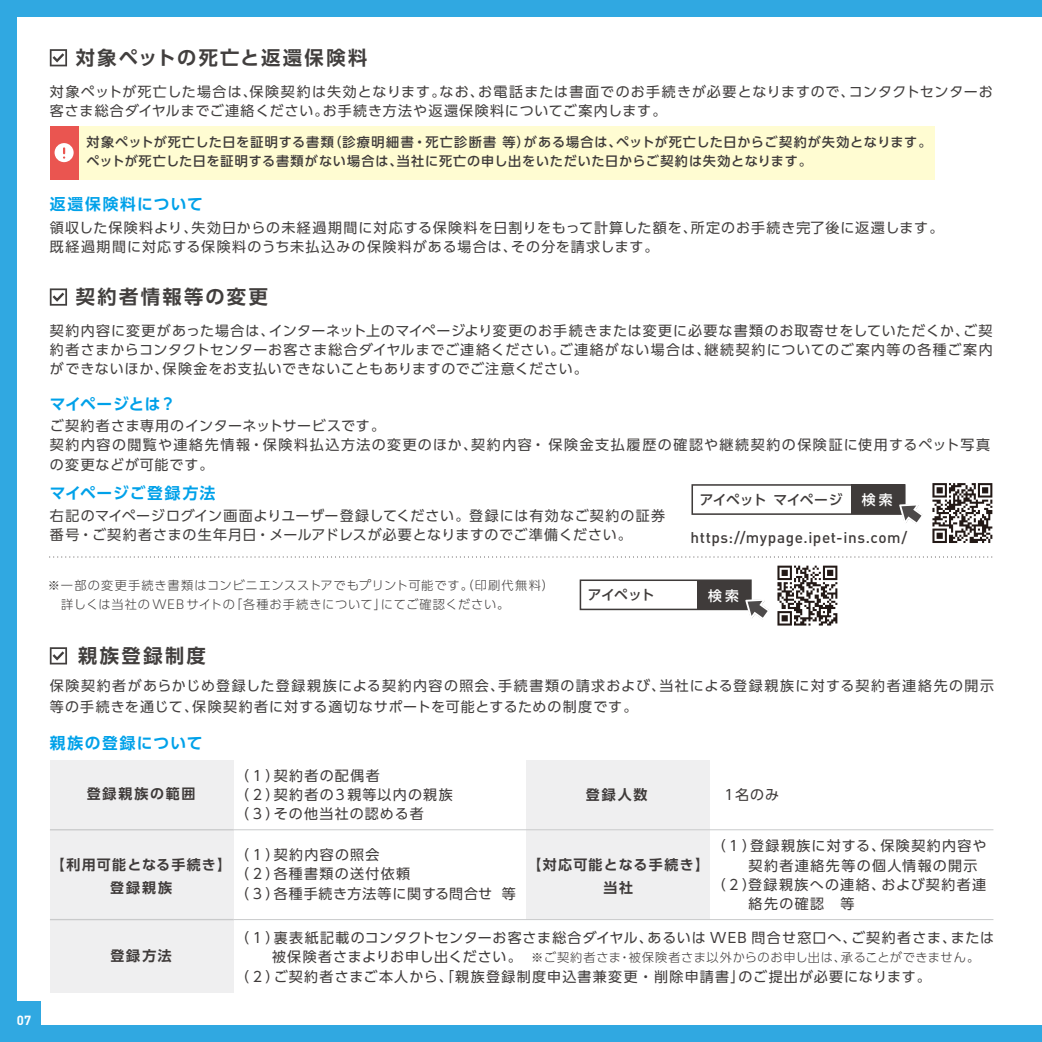
<style>
.page{position:relative;width:1042px;height:1042px;background:#30a8e1}
.page>*{position:absolute;margin:0;border:0;box-sizing:border-box;transform-origin:0 0}
.t1{font:700 19.25px "UD Shin Go Pro De";letter-spacing:.12em;color:#423f3e}
.t2{font:700 15.75px "UD Shin Go Pro De";letter-spacing:.095em;color:#00a1e9}
.t3{font:700 15.75px "UD Shin Go Pro De";letter-spacing:.065em;color:#00a1e9}
.t4{font:700 15.75px "UD Shin Go Pro De";color:#00a1e9}
.t5{font:500 15.4px "DIN Pro";letter-spacing:.035em;color:#3f3b3a}
.t6{font:14px/19.2px "UD Shin Go Pro";letter-spacing:.075em;color:#423f3e}
.t7{font:14px/19.2px "UD Shin Go Pro";letter-spacing:.085em;color:#3f3b3a}
.t8{font:14px/19.2px "UD Shin Go Pro";letter-spacing:.095em;color:#423f3e}
.t9{font:14px/19.2px "UD Shin Go Pro";letter-spacing:.05em;color:#423f3e}
.t10{font:14px "UD Shin Go Pro";letter-spacing:.065em;color:#3f3b3a}
.t11{font:700 14px/22.8px "UD Shin Go Pro De";letter-spacing:.105em;color:#3f3b3a;text-align:center}
.t12{font:700 14px "UD Shin Go Pro De";letter-spacing:.13em;color:#3f3b3a}
.t13{font:500 13.83px "UD Shin Go Pro";letter-spacing:-.045em;color:#3f3b3a}
.t14{font:500 13.83px "UD Shin Go Pro";color:#fff}
.t15{font:500 13.12px/19.2px "UD Shin Go Pro";letter-spacing:.06em;color:#3f3b3a}
.t16{font:700 13.12px "DIN Pro";color:#fff}
.t17{font:300 12.25px/19.2px "UD Shin Go Pro";letter-spacing:.065em;color:#423f3e}
.t18{font:300 12.25px "UD Shin Go Pro";letter-spacing:.055em;color:#3f3b3a}
.s1{font-weight:400;font-size:14px}
</style>
<div class="page">
<div style="left:17px;top:17px;width:1025px;height:1007px;background:#fff"></div>
<div style="left:50px;top:126px;width:884px;height:53px;background:#fffcd2"></div>
<div style="left:50px;top:126px;width:28px;height:53px;background:#ea5550"></div>
<div style="left:55px;top:143px;width:19px;height:19px;background:#fff;border-radius:50%"></div>
<svg style="left:63px;top:147px;width:2px;height:12px"></svg>
<svg style="left:777px;top:565px;width:60px;height:60px"></svg>
<svg style="left:50px;top:49px;width:17px;height:17px"></svg>
<svg style="left:50px;top:288px;width:17px;height:18px"></svg>
<svg style="left:50px;top:647px;width:17px;height:17px"></svg>
<div style="left:691px;top:484px;width:214px;height:31px;background:#fff;border:2px solid #3f3b3a"></div>
<div style="left:851px;top:485px;width:54px;height:29px;background:#3f3b3a"></div>
<svg style="left:899px;top:503px;width:24px;height:21px"></svg>
<div style="left:580px;top:579px;width:172px;height:31px;background:#fff;border:2px solid #3f3b3a"></div>
<div style="left:697px;top:580px;width:54px;height:29px;background:#3f3b3a"></div>
<svg style="left:745px;top:599px;width:24px;height:20px"></svg>
<svg style="left:932px;top:483px;width:60px;height:60px"></svg>
<svg style="left:50px;top:556px;width:942px;height:1px"></svg>
<div style="left:50px;top:760px;width:184px;height:232px;background:#efeff0"></div>
<div style="left:526px;top:760px;width:184px;height:159px;background:#efeff0"></div>
<hr style="left:234px;top:919px;width:759px;height:1px;background:#c9cacb">
<hr style="left:50px;top:829px;width:184px;height:1px;background:#c9cacb">
<hr style="left:50px;top:919px;width:184px;height:1px;background:#c9cacb">
<hr style="left:234px;top:829px;width:759px;height:1px;background:#c9cacb">
<div style="left:0;top:1001px;width:41px;height:41px;background:#30a8e1"></div>
<p class="t16" style="left:17px;top:1011px;width:16px">07</p>
<h1 class="t1" style="left:76px;top:42px;width:293px">対象ペットの死亡と返還保険料</h1>
<p class="t6" style="left:50px;top:81px;width:944px">対象ペットが死亡した場合は、保険契約は失効となります。なお、お電話または書面でのお手続きが必要となりますので、コンタクトセンターお客さま総合ダイヤルまでご連絡ください。お手続き方法や返還保険料についてご案内します。</p>
<p class="t15" style="left:86px;top:132px;width:846px">対象ペットが死亡した日を証明する書類（診療明細書・死亡診断書 等）がある場合は、ペットが死亡した日からご契約が失効となります。ペットが死亡した日を証明する書類がない場合は、当社に死亡の申し出をいただいた日からご契約は失効となります。</p>
<p class="t2" style="left:50px;top:191px;width:154px">返還保険料について</p>
<p class="t6" style="left:50px;top:217px;width:895px">領収した保険料より、失効日からの未経過期間に対応する保険料を日割りをもって計算した額を、所定のお手続き完了後に返還します。既経過期間に対応する保険料のうち未払込みの保険料がある場合は、その分を請求します。</p>
<h1 class="t1" style="left:76px;top:281px;width:194px">契約者情報等の変更</h1>
<p class="t6" style="left:50px;top:320px;width:944px;text-align:justify">契約内容に変更があった場合は、インターネット上のマイページより変更のお手続きまたは変更に必要な書類のお取寄せをしていただくか、ご契約者さまからコンタクトセンターお客さま総合ダイヤルまでご連絡ください。ご連絡がない場合は、継続契約についてのご案内等の各種ご案内ができないほか、保険金をお支払いできないこともありますのでご注意ください。</p>
<p class="t4" style="left:50px;top:391px;width:127px">マイページとは？</p>
<p class="t8" style="left:50px;top:416px;width:941px">ご契約者さま専用のインターネットサービスです。<br>契約内容の閲覧や連絡先情報・保険料払込方法の変更のほか、契約内容・ 保険金支払履歴の確認や継続契約の保険証に使用するペット写真の変更などが可能です。</p>
<p class="t9" style="left:50px;top:506px;width:616px">右記のマイページログイン画面よりユーザー登録してください。登録には有効なご契約の証券番号・ご契約者さまの生年月日・メールアドレスが必要となりますのでご準備ください。</p>
<p class="t17" style="left:48px;top:575px;width:508px">※一部の変更手続き書類はコンビニエンスストアでもプリント可能です。（印刷代無料）　詳しくは当社の WEB サイトの「各種お手続きについて」にてご確認ください。</p>
<p class="t3" style="left:50px;top:480px;width:167px">マイページご登録方法</p>
<p class="t13" style="left:700px;top:488px;width:144px">アイペット マイページ</p>
<p class="t14" style="left:862px;top:489px;width:32px">検索</p>
<p class="t5" style="left:690px;top:527px;width:218px">https://mypage.ipet-ins.com/</p>
<p class="t13" style="left:588px;top:583px;width:68px">アイペット</p>
<p class="t14" style="left:708px;top:584px;width:32px">検索</p>
<h1 class="t1" style="left:78px;top:640px;width:129px">親族登録制度</h1>
<p class="t6" style="left:50px;top:675px;width:946px;line-height:21px">保険契約者があらかじめ登録した登録親族による契約内容の照会、手続書類の請求および、当社による登録親族に対する契約者連絡先の開示等の手続きを通じて、保険契約者に対する適切なサポートを可能とするための制度です。</p>
<p class="t2" style="left:50px;top:730px;width:154px">親族の登録について</p>
<p class="t12" style="left:87px;top:782px;width:110px">登録親族の範囲</p>
<p class="t11" style="left:51px;top:853px;width:182px">【利用可能となる手続き】登録親族</p>
<p class="t11" style="left:110px;top:943px;width:63px">登録方法</p>
<p class="t7" style="left:235px;top:765px;width:219px">（１）契約者の配偶者<br>（２）契約者の３親等以内の親族（３）その他当社の認める者</p>
<p class="t7" style="left:235px;top:845px;width:282px">（１）契約内容の照会<br>（２）各種書類の送付依頼<br>（３）各種手続き方法等に関する問合せ 等</p>
<p class="t11" style="left:586px;top:783px;width:63px">登録人数</p>
<p class="t7" style="left:722px;top:784px;width:58px">１名のみ</p>
<p class="t11" style="left:527px;top:853px;width:183px">【対応可能となる手続き】当社</p>
<p class="t7" style="left:712px;top:836px;width:276px">（１）登録親族に対する、保険契約内容や</p>
<p class="t7" style="left:748px;top:855px;width:230px">契約者連絡先等の個人情報の開示</p>
<p class="t7" style="left:712px;top:874px;width:276px">（２）登録親族への連絡、および契約者連</p>
<p class="t7" style="left:748px;top:894px;width:107px">絡先の確認　等</p>
<p class="t10" style="left:235px;top:926px;width:760px">（１）裏表紙記載のコンタクトセンターお客さま総合ダイヤル、あるいは WEB 問合せ窓口へ、ご契約者さま、または</p>
<p class="t18" style="left:272px;top:947px;width:709px"><span class="s1">被保険者さまよりお申し出ください。　</span>※ご契約者さま・被保険者さま以外からのお申し出は、承ることができません。</p>
<p class="t7" style="left:235px;top:966px;width:697px">（２）ご契約者さまご本人から、「親族登録制度申込書兼変更・削除申請書」のご提出が必要になります。</p>
</div>
